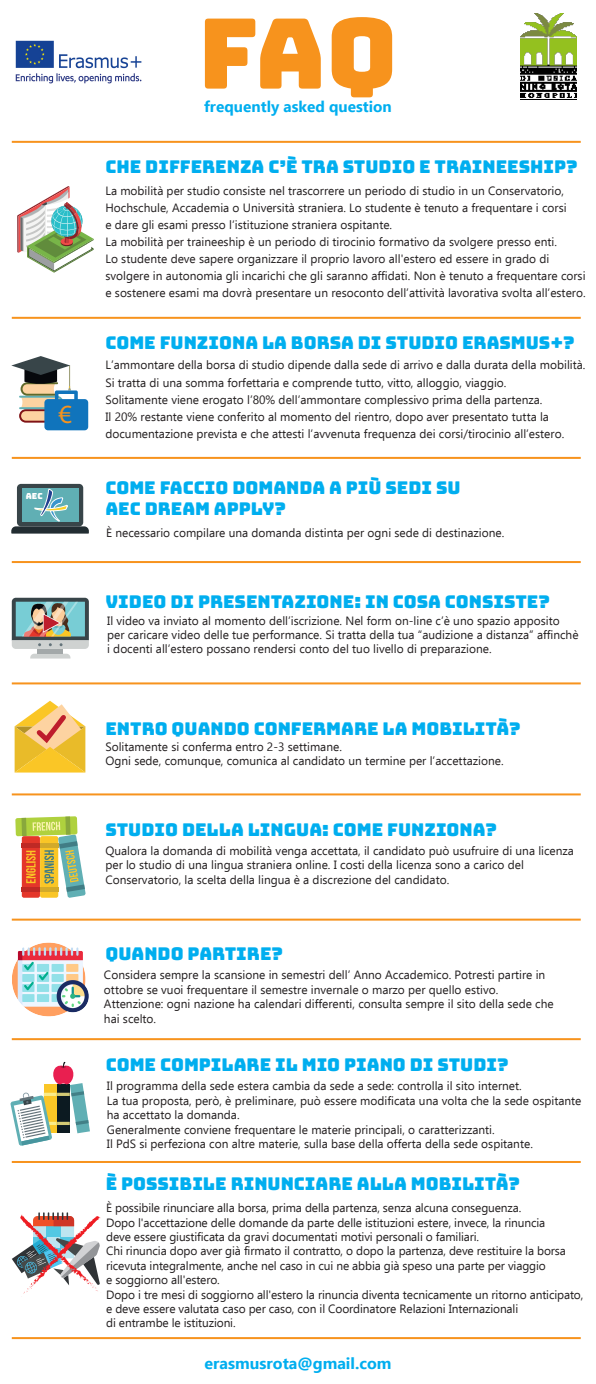
<style>
.page{position:relative;width:596px;height:1384px;background:#fff}
.page>*{position:absolute;margin:0;border:0;box-sizing:border-box;transform-origin:0 0}
.t1{font:97.3px "Bungee";color:#f7931d}
.t2{font:26.3px "Myriad Pro";color:#f7931d}
.t3{font:17.6px/21.1px "Bungee";color:#00aeef}
.t4{font:700 16px "Ebrima";color:#00aeef}
.t5{font:700 15.4px "Ebrima";color:#00aeef}
.t6{font:12px/14.4px "Ebrima";color:#231f20}
.t7{font:8.3px "Bungee";color:#fff}
</style>
<div class="page">
<svg style="left:11px;top:356px;width:77px;height:74px"></svg>
<svg style="left:11px;top:483px;width:78px;height:51px;background:#6f9599"></svg>
<svg style="left:12px;top:598px;width:77px;height:60px;background:#9aa8a3"></svg>
<svg style="left:15px;top:701px;width:70px;height:71px"></svg>
<svg style="left:15px;top:816px;width:71px;height:82px"></svg>
<hr style="left:12px;top:457px;width:568px;height:2px;background:#f7931d">
<hr style="left:12px;top:317px;width:568px;height:2px;background:#f7931d">
<hr style="left:12px;top:141px;width:568px;height:2px;background:#f7931d">
<hr style="left:12px;top:1038px;width:568px;height:2px;background:#f7931d">
<hr style="left:12px;top:1161px;width:568px;height:2px;background:#f7931d">
<hr style="left:12px;top:1337px;width:568px;height:2px;background:#f7931d">
<hr style="left:12px;top:561px;width:568px;height:2px;background:#f7931d">
<hr style="left:12px;top:682px;width:568px;height:2px;background:#f7931d">
<hr style="left:12px;top:793px;width:568px;height:2px;background:#f7931d">
<hr style="left:12px;top:918px;width:568px;height:2px;background:#f7931d">
<img style="left:12px;top:942px;width:76px;height:75px">
<svg style="left:10px;top:1062px;width:80px;height:84px"></svg>
<img style="left:17px;top:186px;width:77px;height:87px">
<img style="left:15px;top:40px;width:127px;height:44px">
<img style="left:520px;top:13px;width:56px;height:85px">
<svg style="left:12px;top:1212px;width:89px;height:82px"></svg>
<h2 class="t2" style="left:59px;top:398px;width:15px">€</h2>
<p class="t7" style="left:26px;top:491px;width:18px">AEC</p>
<h1 class="t1" style="left:198px;top:-2px;width:201px">FAQ</h1>
<p class="t5" style="left:204px;top:94px;width:189px">frequently asked question</p>
<h3 class="t3" style="left:105px;top:157px;width:473px">CHE DIFFERENZA C’È TRA STUDIO E TRAINEESHIP?</h3>
<p class="t6" style="left:105px;top:182px;width:481px;line-height:17px">La mobilità per studio consiste nel trascorrere un periodo di studio in un Conservatorio, Hochschule, Accademia o Università straniera. Lo studente è tenuto a frequentare i corsi<br>e dare gli esami presso l’istituzione straniera ospitante.<br>La mobilità per traineeship è un periodo di tirocinio formativo da svolgere presso enti.<br>Lo studente deve sapere organizzare il proprio lavoro all'estero ed essere in grado di svolgere in autonomia gli incarichi che gli saranno affidati. Non è tenuto a frequentare corsi e sostenere esami ma dovrà presentare un resoconto dell’attività lavorativa svolta all’estero.</p>
<h3 class="t3" style="left:105px;top:333px;width:470px">COME FUNZIONA LA BORSA DI STUDIO ERASMUS+?</h3>
<p class="t6" style="left:105px;top:357px;width:481px">L’ammontare della borsa di studio dipende dalla sede di arrivo e dalla durata della mobilità.</p>
<p class="t6" style="left:105px;top:374px;width:460px;line-height:17px">Si tratta di una somma forfettaria e comprende tutto, vitto, alloggio, viaggio.<br>Solitamente viene erogato l’80% dell’ammontare complessivo prima della partenza.<br>Il 20% restante viene conferito al momento del rientro, dopo aver presentato tutta la documentazione prevista e che attesti l’avvenuta frequenza dei corsi/tirocinio all’estero.</p>
<h3 class="t3" style="left:105px;top:477px;width:356px">COME FACCIO DOMANDA A PIÙ SEDI SU<br>AEC DREAM APPLY?</h3>
<p class="t6" style="left:106px;top:525px;width:399px">È necessario compilare una domanda distinta per ogni sede di destinazione.</p>
<h3 class="t3" style="left:105px;top:591px;width:445px">VIDEO DI PRESENTAZIONE: IN COSA CONSISTE?</h3>
<p class="t6" style="left:107px;top:613px;width:472px">Il video va inviato al momento dell’iscrizione. Nel form on-line c’è uno spazio apposito per caricare video delle tue performance. Si tratta della tua “audizione a distanza” affinchè i docenti all’estero possano rendersi conto del tuo livello di preparazione.</p>
<h3 class="t3" style="left:105px;top:718px;width:416px">ENTRO QUANDO CONFERMARE LA MOBILITÀ?</h3>
<p class="t6" style="left:105px;top:739px;width:399px">Solitamente si conferma entro 2-3 settimane.<br>Ogni sede, comunque, comunica al candidato un termine per l’accettazione.</p>
<h3 class="t3" style="left:105px;top:819px;width:393px">STUDIO DELLA LINGUA: COME FUNZIONA?</h3>
<p class="t6" style="left:105px;top:843px;width:470px">Qualora la domanda di mobilità venga accettata, il candidato può usufruire di una licenza per lo studio di una lingua straniera online. I costi della licenza sono a carico del<br>Conservatorio, la scelta della lingua è a discrezione del candidato.</p>
<h3 class="t3" style="left:105px;top:943px;width:179px">QUANDO PARTIRE?</h3>
<p class="t6" style="left:104px;top:967px;width:451px">Considera sempre la scansione in semestri dell’ Anno Accademico. Potresti partire in ottobre se vuoi frequentare il semestre invernale o marzo per quello estivo.<br>Attenzione: ogni nazione ha calendari differenti, consulta sempre il sito della sede che hai scelto.</p>
<h3 class="t3" style="left:106px;top:1054px;width:404px">COME COMPILARE IL MIO PIANO DI STUDI?</h3>
<p class="t6" style="left:107px;top:1078px;width:476px">Il programma della sede estera cambia da sede a sede: controlla il sito internet.<br>La tua proposta, però, è preliminare, può essere modificata una volta che la sede ospitante ha accettato la domanda.<br>Generalmente conviene frequentare le materie principali, o caratterizzanti.<br>Il PdS si perfeziona con altre materie, sulla base della offerta della sede ospitante.</p>
<h3 class="t3" style="left:106px;top:1173px;width:415px">È POSSIBILE RINUNCIARE ALLA MOBILITÀ?</h3>
<p class="t6" style="left:106px;top:1200px;width:478px">È possibile rinunciare alla borsa, prima della partenza, senza alcuna conseguenza.<br>Dopo l'accettazione delle domande da parte delle istituzioni estere, invece, la rinuncia<br>deve essere giustificata da gravi documentati motivi personali o familiari.<br>Chi rinuncia dopo aver già firmato il contratto, o dopo la partenza, deve restituire la borsa ricevuta integralmente, anche nel caso in cui ne abbia già speso una parte per viaggio<br>e soggiorno all'estero.<br>Dopo i tre mesi di soggiorno all'estero la rinuncia diventa tecnicamente un ritorno anticipato, e deve essere valutata caso per caso, con il Coordinatore Relazioni Internazionali<br>di entrambe le istituzioni.</p>
<h3 class="t4" style="left:204px;top:1351px;width:188px">erasmusrota@gmail.com</h3>
</div>
